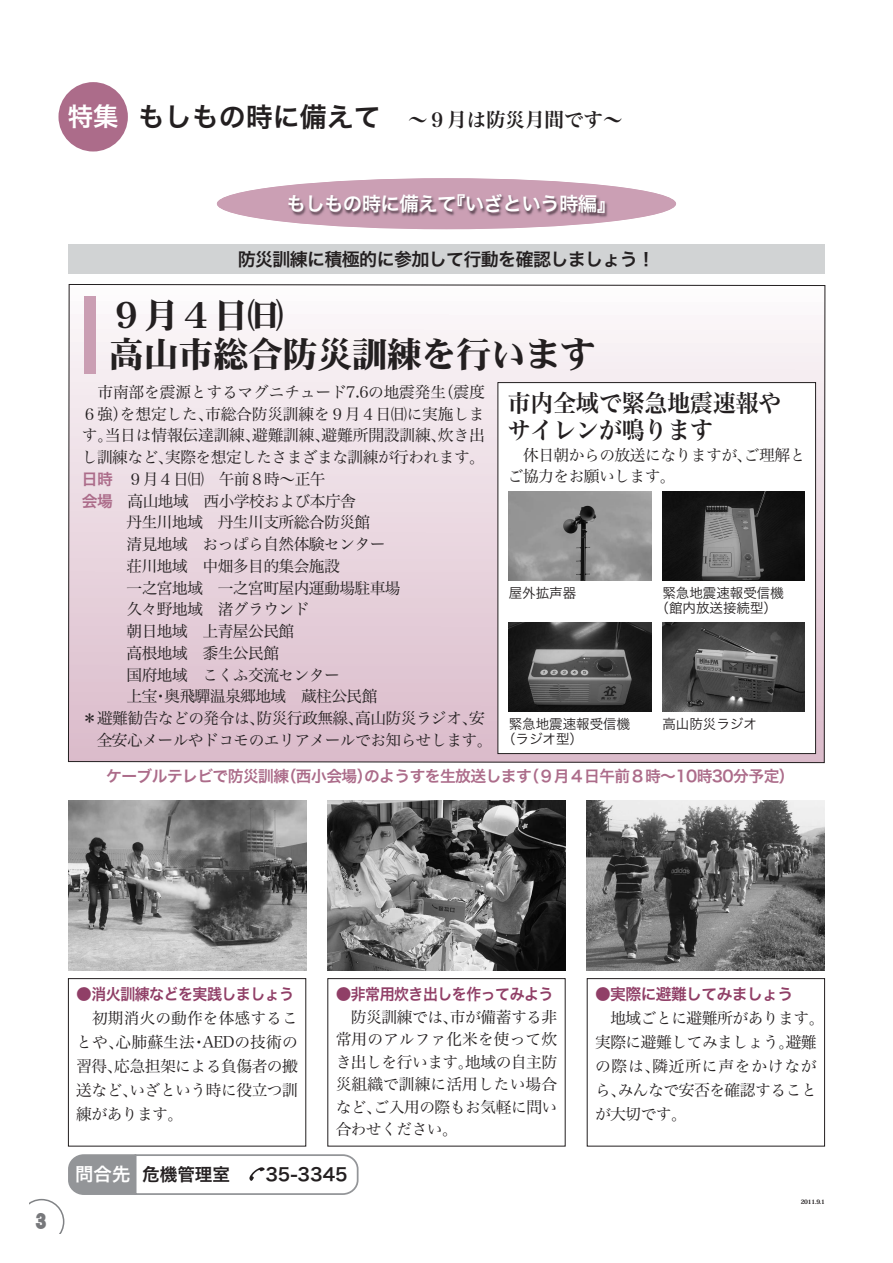
<style>
.page{position:relative;width:893px;height:1263px;background:#fff}
.page>*{position:absolute;margin:0;border:0;box-sizing:border-box;transform-origin:0 0}
.t1{font:36px/39px "DFHS Mincho Std W9";letter-spacing:-.035em;color:#231f20}
.t2{font:24px/27px "Hira Min Pro W6";color:#231f20;scale:.95 1}
.t3{font:24px "DF Gothic Std W12";color:#77787b;scale:.9 1}
.t4{font:19.5px "Hira Min Pro W6";color:#231f20}
.t5{font:19.5px "Hira Kaku Pro W6";letter-spacing:-.035em;color:#fff}
.t6{font:18px "Hira Kaku Pro W6";letter-spacing:-.035em;color:#231f20}
.t7{font:17.55px "Hira Kaku Pro W6 90 pv RKSJ H";color:#231f20}
.t8{font:15.75px/24px "Hira Min Pro W3";letter-spacing:-.035em;color:#231f20;text-align:justify}
.t9{font:15.75px "Hira Min Pro W3";letter-spacing:-.01em;color:#231f20}
.t10{font:15.75px "Hira Kaku Pro W6";letter-spacing:-.035em;color:#ac6c8a}
.t11{font:15.75px "Hira Kaku Pro W6";letter-spacing:-.035em;color:#903f67}
.t12{font:13.5px/15px "Hira Kaku Pro W3";color:#231f20;text-align:center}
.t13{font:800 6px "Koz Min Pro";color:#231f20}
.s1{font-family:"Hira Kaku Pro N W6";font-size:25.5px;color:#fff}
.s2{font-family:"Hira Kaku Pro W6";font-size:27px}
.s3{font-family:"Hira Kaku Pro W6";color:#ac6c8a}
.s4{font-size:18.45px;color:#fff}
</style>
<div class="page">
<svg style="left:68px;top:284px;width:758px;height:479px"></svg>
<div style="left:498px;top:383px;width:318px;height:370px;background:#fff"></div>
<div style="left:497px;top:382px;width:319px;height:372px;border:1px solid #231f20"></div>
<div style="left:58px;top:82px;width:70px;height:69px;background:#ac6c8a;border-radius:50%"></div>
<img style="left:68px;top:800px;width:238px;height:170px">
<div style="left:68px;top:978px;width:238px;height:168px;border:1px solid #231f20"></div>
<div style="left:587px;top:978px;width:238px;height:168px;border:1px solid #231f20"></div>
<img style="left:327px;top:800px;width:239px;height:170px">
<img style="left:587px;top:800px;width:238px;height:170px">
<div style="left:68px;top:244px;width:757px;height:30px;background:#d1d3d4"></div>
<img style="left:217px;top:178px;width:459px;height:51px">
<div style="left:84px;top:297px;width:11px;height:77px;background:#ca9eb3"></div>
<img style="left:509px;top:492px;width:142px;height:89px">
<img style="left:662px;top:492px;width:143px;height:89px">
<img style="left:509px;top:623px;width:142px;height:89px">
<img style="left:662px;top:623px;width:143px;height:89px">
<svg style="left:29px;top:1154px;width:330px;height:80px"></svg>
<p class="t4" style="left:68px;top:112px;width:556px"><span class="s1">特集</span> <span class="s2">もしもの時に備えて</span> ～９月は防災月間です～</p>
<p class="t5" style="left:287px;top:196px;width:331px">もしもの時に備えて『いざという時編』</p>
<p class="t6" style="left:238px;top:252px;width:419px">防災訓練に積極的に参加して行動を確認しましょう！</p>
<h1 class="t1" style="left:108px;top:299px;width:489px">９月４日㈰<br>高山市総合防災訓練を行います</h1>
<h2 class="t2" style="left:508px;top:392px;width:290px">市内全域で緊急地震速報やサイレンが鳴ります</h2>
<p class="t9" style="left:97px;top:386px;width:389px">市南部を震源とするマグニチュード7.6の地震発生（震度</p>
<p class="t9" style="left:82px;top:408px;width:404px">６強）を想定した、市総合防災訓練を９月４日㈰に実施しま</p>
<p class="t9" style="left:82px;top:429px;width:404px">す。当日は情報伝達訓練、避難訓練、避難所開設訓練、炊き出</p>
<p class="t8" style="left:82px;top:447px;width:405px">し訓練など、実際を想定したさまざまな訓練が行われます。</p>
<p class="t8" style="left:82px;top:469px;width:245px"><span class="s3">日時</span> ９月４日㈰　午前８時～正午</p>
<p class="t8" style="left:82px;top:491px;width:276px"><span class="s3">会場</span> 高山地域　西小学校および本庁舎</p>
<p class="t8" style="left:127px;top:512px;width:245px">丹生川地域　丹生川支所総合防災館</p>
<p class="t8" style="left:127px;top:534px;width:260px">清見地域　おっぱら自然体験センター</p>
<p class="t8" style="left:127px;top:556px;width:215px">荘川地域　中畑多目的集会施設</p>
<p class="t8" style="left:127px;top:578px;width:276px">一之宮地域　一之宮町屋内運動場駐車場</p>
<p class="t8" style="left:127px;top:599px;width:184px">久々野地域　渚グラウンド</p>
<p class="t8" style="left:127px;top:621px;width:169px">朝日地域　上青屋公民館</p>
<p class="t8" style="left:127px;top:643px;width:154px">高根地域　黍生公民館</p>
<p class="t8" style="left:127px;top:665px;width:215px">国府地域　こくふ交流センター</p>
<p class="t8" style="left:127px;top:686px;width:253px">上宝・奥飛驒温泉郷地域　蔵柱公民館</p>
<p class="t8" style="left:82px;top:708px;width:404px">＊避難勧告などの発令は、防災行政無線、高山防災ラジオ、安</p>
<p class="t8" style="left:97px;top:730px;width:397px">全安心メールやドコモのエリアメールでお知らせします。</p>
<p class="t8" style="left:508px;top:447px;width:299px;line-height:21px;text-indent:15px">休日朝からの放送になりますが、ご理解とご協力をお願いします。</p>
<p class="t12" style="left:509px;top:587px;width:69px">屋外拡声器</p>
<p class="t12" style="left:656px;top:587px;width:130px">緊急地震速報受信機（館内放送接続型）</p>
<p class="t12" style="left:502px;top:718px;width:130px;text-align:left;text-indent:7px">緊急地震速報受信機（ラジオ型）</p>
<p class="t12" style="left:662px;top:718px;width:96px">高山防災ラジオ</p>
<p class="t10" style="left:106px;top:770px;width:690px">ケーブルテレビで防災訓練（西小会場）のようすを生放送します（９月４日午前８時～10時30分予定）</p>
<h2 class="t3" style="left:35px;top:1211px;width:14px">3</h2>
<p class="t11" style="left:76px;top:988px;width:219px">●消火訓練などを実践しましょう</p>
<p class="t8" style="left:76px;top:1008px;width:223px;text-indent:16px">初期消火の動作を体感することや、心肺蘇生法・AEDの技術の習得、応急担架による負傷者の搬送など、いざという時に役立つ訓練があります。</p>
<p class="t11" style="left:336px;top:988px;width:219px">●非常用炊き出しを作ってみよう</p>
<p class="t8" style="left:336px;top:1008px;width:223px;line-height:22.5px;text-indent:15px">防災訓練では、市が備蓄する非常用のアルファ化米を使って炊き出しを行います。地域の自主防災組織で訓練に活用したい場合など、ご入用の際もお気軽に問い合わせください。</p>
<p class="t7" style="left:75px;top:1168px;width:274px"><span class="s4">問合先</span> 危機管理室　　35-3345</p>
<p class="t11" style="left:595px;top:988px;width:200px">●実際に避難してみましょう</p>
<p class="t8" style="left:595px;top:1008px;width:231px;text-align:left;text-indent:15px">地域ごとに避難所があります。実際に避難してみましょう。避難の際は、隣近所に声をかけながら、みんなで安否を確認することが大切です。</p>
<p class="t13" style="left:801px;top:1199px;width:26px">2011.9.1</p>
</div>
